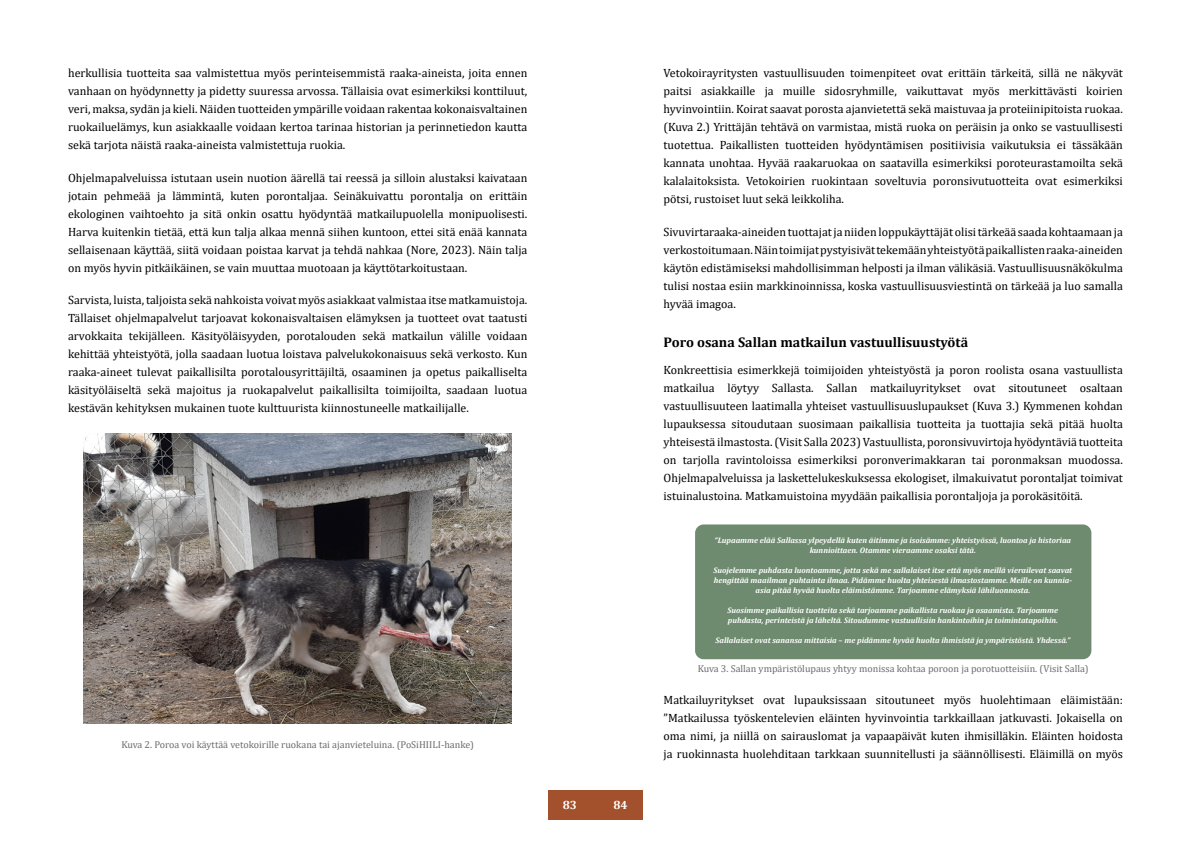
<style>
.page{position:relative;width:1191px;height:842px;background:#fff}
.page>*{position:absolute;margin:0;border:0;box-sizing:border-box;transform-origin:0 0}
.Väliotsikot{font:700 14px "Cambria";color:#000}
.Body{font:12px/18px "Cambria";color:#000;text-align:justify}
.t1{font:700 12px "Cambria";color:#fff}
.Kuvateksti{font:10px "Cambria";color:#6b6b6b}
.t2{font:italic 700 8px/10px "Cambria";color:#fff;text-align:center}
</style>
<div class="page">
<div style="left:548px;top:790px;width:47px;height:29px;background:#a3502c"></div>
<div style="left:595px;top:790px;width:47px;height:29px;background:#a3502c"></div>
<img style="left:84px;top:434px;width:428px;height:290px">
<div style="left:695px;top:524px;width:396px;height:135px;background:#6e8a6f;border-radius:9px"></div>
<p class="Body" style="left:68px;top:64px;width:461px">herkullisia tuotteita saa valmistettua myös perinteisemmistä raaka-aineista, joita ennen vanhaan on hyödynnetty ja pidetty suuressa arvossa. Tällaisia ovat esimerkiksi konttiluut, veri, maksa, sydän ja kieli. Näiden tuotteiden ympärille voidaan rakentaa kokonaisvaltainen ruokailuelämys, kun asiakkaalle voidaan kertoa tarinaa historian ja perinnetiedon kautta sekä tarjota näistä raaka-aineista valmistettuja ruokia.</p>
<p class="Body" style="left:68px;top:168px;width:461px">Ohjelmapalveluissa istutaan usein nuotion äärellä tai reessä ja silloin alustaksi kaivataan jotain pehmeää ja lämmintä, kuten porontaljaa. Seinäkuivattu porontalja on erittäin ekologinen vaihtoehto ja sitä onkin osattu hyödyntää matkailupuolella monipuolisesti.<br>Harva kuitenkin tietää, että kun talja alkaa mennä siihen kuntoon, ettei sitä enää kannata sellaisenaan käyttää, siitä voidaan poistaa karvat ja tehdä nahkaa (Nore, 2023). Näin talja on myös hyvin pitkäikäinen, se vain muuttaa muotoaan ja käyttötarkoitustaan.</p>
<p class="Body" style="left:68px;top:291px;width:461px">Sarvista, luista, taljoista sekä nahkoista voivat myös asiakkaat valmistaa itse matkamuistoja.<br>Tällaiset ohjelmapalvelut tarjoavat kokonaisvaltaisen elämyksen ja tuotteet ovat taatusti arvokkaita tekijälleen. Käsityöläisyyden, porotalouden sekä matkailun välille voidaan kehittää yhteistyötä, jolla saadaan luotua loistava palvelukokonaisuus sekä verkosto. Kun raaka-aineet tulevat paikallisilta porotalousyrittäjiltä, osaaminen ja opetus paikalliselta käsityöläiseltä sekä majoitus ja ruokapalvelut paikallisilta toimijoilta, saadaan luotua kestävän kehityksen mukainen tuote kulttuurista kiinnostuneelle matkailijalle.</p>
<p class="Kuvateksti" style="left:121px;top:738px;width:354px">Kuva 2. Poroa voi käyttää vetokoirille ruokana tai ajanvieteluina. (PoSiHIILI-hanke)</p>
<p class="t1" style="left:563px;top:796px;width:16px">83</p>
<p class="t1" style="left:613px;top:796px;width:16px">84</p>
<p class="Body" style="left:663px;top:64px;width:461px">Vetokoirayritysten vastuullisuuden toimenpiteet ovat erittäin tärkeitä, sillä ne näkyvät paitsi asiakkaille ja muille sidosryhmille, vaikuttavat myös merkittävästi koirien hyvinvointiin. Koirat saavat porosta ajanvietettä sekä maistuvaa ja proteiinipitoista ruokaa. (Kuva 2.) Yrittäjän tehtävä on varmistaa, mistä ruoka on peräisin ja onko se vastuullisesti tuotettua. Paikallisten tuotteiden hyödyntämisen positiivisia vaikutuksia ei tässäkään kannata unohtaa. Hyvää raakaruokaa on saatavilla esimerkiksi poroteurastamoilta sekä kalalaitoksista. Vetokoirien ruokintaan soveltuvia poronsivutuotteita ovat esimerkiksi pötsi, rustoiset luut sekä leikkoliha.</p>
<p class="Body" style="left:663px;top:222px;width:461px">Sivuvirtaraaka-aineiden tuottajat ja niiden loppukäyttäjät olisi tärkeää saada kohtaamaan ja verkostoitumaan. Näin toimijat pystyisivät tekemään yhteistyötä paikallisten raaka-aineiden käytön edistämiseksi mahdollisimman helposti ja ilman välikäsiä. Vastuullisuusnäkökulma tulisi nostaa esiin markkinoinnissa, koska vastuullisuusviestintä on tärkeää ja luo samalla hyvää imagoa.</p>
<h4 class="Väliotsikot" style="left:663px;top:332px;width:306px">Poro osana Sallan matkailun vastuullisuustyötä</h4>
<p class="Body" style="left:663px;top:360px;width:461px">Konkreettisia esimerkkejä toimijoiden yhteistyöstä ja poron roolista osana vastuullista matkailua löytyy Sallasta. Sallan matkailuyritykset ovat sitoutuneet osaltaan vastuullisuuteen laatimalla yhteiset vastuullisuuslupaukset (Kuva 3.) Kymmenen kohdan lupauksessa sitoudutaan suosimaan paikallisia tuotteita ja tuottajia sekä pitää huolta yhteisestä ilmastosta. (Visit Salla 2023) Vastuullista, poronsivuvirtoja hyödyntäviä tuotteita on tarjolla ravintoloissa esimerkiksi poronverimakkaran tai poronmaksan muodossa.<br>Ohjelmapalveluissa ja laskettelukeskuksessa ekologiset, ilmakuivatut porontaljat toimivat istuinalustoina. Matkamuistoina myydään paikallisia porontaljoja ja porokäsitöitä.</p>
<p class="t2" style="left:714px;top:535px;width:358px">“Lupaamme elää Sallassa ylpeydellä kuten äitimme ja isoisämme: yhteistyössä, luontoa ja historiaa kunnioittaen. Otamme vieraamme osaksi tätä.</p>
<p class="t2" style="left:713px;top:565px;width:360px">Suojelemme puhdasta luontoamme, jotta sekä me sallalaiset itse että myös meillä vierailevat saavat hengittää maailman puhtainta ilmaa. Pidämme huolta yhteisestä ilmastostamme. Meille on kunnia&shy;asia pitää hyvää huolta eläimistämme. Tarjoamme elämyksiä lähiluonnosta.</p>
<p class="t2" style="left:727px;top:605px;width:332px;text-align:left">Suosimme paikallisia tuotteita sekä tarjoamme paikallista ruokaa ja osaamista. Tarjoamme puhdasta, perinteistä ja läheltä. Sitoudumme vastuullisiin hankintoihin ja toimintatapoihin.</p>
<p class="t2" style="left:715px;top:635px;width:356px">Sallalaiset ovat sanansa mittaisia – me pidämme hyvää huolta ihmisistä ja ympäristöstä. Yhdessä.”</p>
<p class="Kuvateksti" style="left:697px;top:663px;width:392px">Kuva 3. Sallan ympäristölupaus yhtyy monissa kohtaa poroon ja porotuotteisiin. (Visit Salla)</p>
<p class="Body" style="left:663px;top:691px;width:461px">Matkailuyritykset ovat lupauksissaan sitoutuneet myös huolehtimaan eläimistään: ”Matkailussa työskentelevien eläinten hyvinvointia tarkkaillaan jatkuvasti. Jokaisella on oma nimi, ja niillä on sairauslomat ja vapaapäivät kuten ihmisilläkin. Eläinten hoidosta ja ruokinnasta huolehditaan tarkkaan suunnitellusti ja säännöllisesti. Eläimillä on myös</p>
</div>
